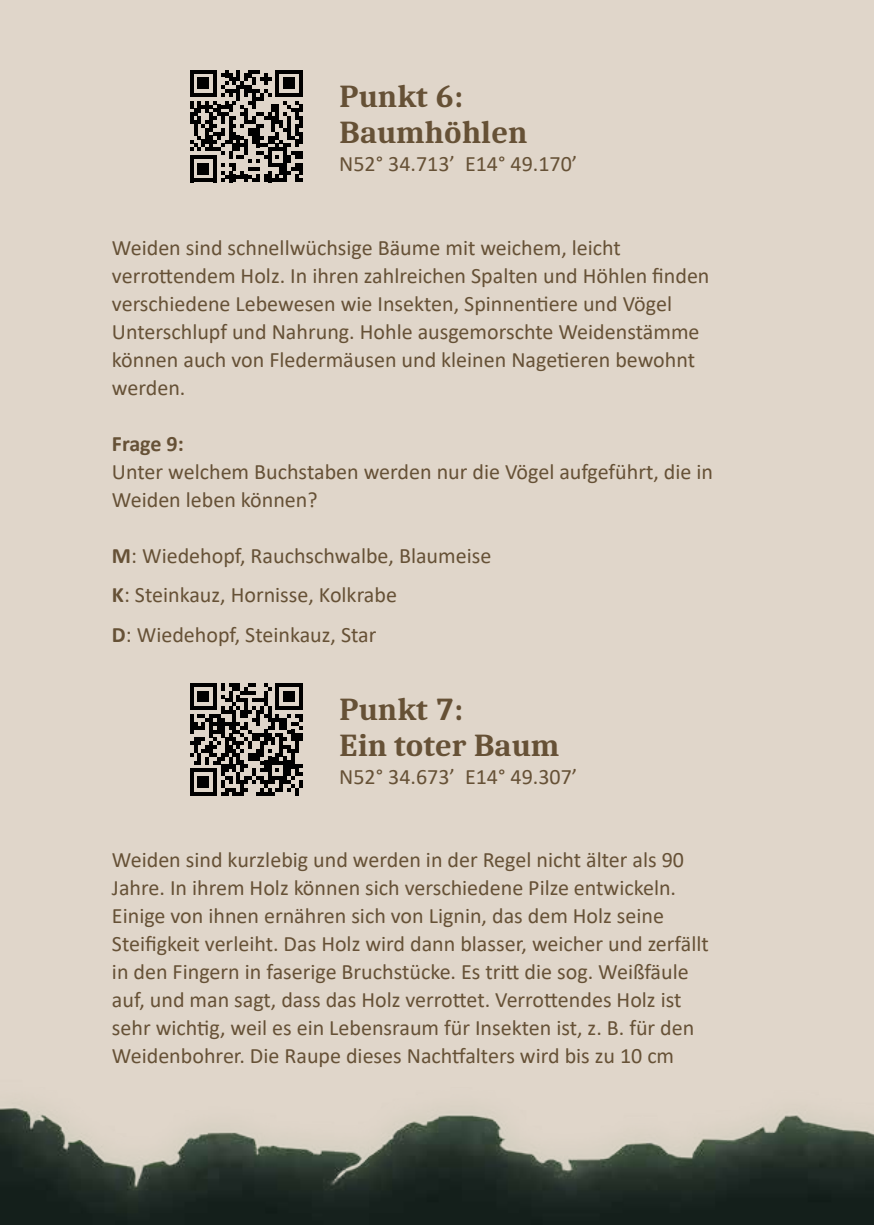
<style>
.page{position:relative;width:874px;height:1225px;background:#fff}
.page>*{position:absolute;margin:0;border:0;box-sizing:border-box;transform-origin:0 0}
.t1{font:700 32px/36px "Caladea";color:#665136}
.t2{font:22px/28px "Calibri";color:#665136}
.t3{font:700 22px "Calibri";letter-spacing:-.005em;color:#665136}
.s1{font-weight:700}
</style>
<div class="page">
<div style="left:0;top:0;width:873px;height:1225px;background:#e0d6ca"></div>
<img style="left:0;top:1108px;width:873px;height:117px">
<svg style="left:190px;top:70px;width:112px;height:112px"></svg>
<svg style="left:190px;top:683px;width:112px;height:112px"></svg>
<h1 class="t1" style="left:339px;top:77px;width:190px">Punkt 6:<br>Baumhöhlen</h1>
<p class="t2" style="left:339px;top:149px;width:239px">N52° 34.713’ E14° 49.170’</p>
<p class="t2" style="left:112px;top:233px;width:598px">Weiden sind schnellwüchsige Bäume mit weichem, leicht verrottendem Holz. In ihren zahlreichen Spalten und Höhlen finden verschiedene Lebewesen wie Insekten, Spinnentiere und Vögel Unterschlupf und Nahrung. Hohle ausgemorschte Weidenstämme können auch von Fledermäusen und kleinen Nagetieren bewohnt werden.</p>
<p class="t3" style="left:112px;top:428px;width:73px">Frage 9:</p>
<p class="t2" style="left:112px;top:457px;width:602px">Unter welchem Buchstaben werden nur die Vögel aufgeführt, die in<br>Weiden leben können?</p>
<p class="t2" style="left:112px;top:535px;width:380px;line-height:39.4px"><span class="s1">M</span>: Wiedehopf, Rauchschwalbe, Blaumeise<br><span class="s1">K</span>: Steinkauz, Hornisse, Kolkrabe<br><span class="s1">D</span>: Wiedehopf, Steinkauz, Star</p>
<h1 class="t1" style="left:339px;top:691px;width:221px">Punkt 7:<br>Ein toter Baum</h1>
<p class="t2" style="left:339px;top:762px;width:239px">N52° 34.673’ E14° 49.307’</p>
<p class="t2" style="left:112px;top:845px;width:598px">Weiden sind kurzlebig und werden in der Regel nicht älter als 90<br>Jahre. In ihrem Holz können sich verschiedene Pilze entwickeln.<br>Einige von ihnen ernähren sich von Lignin, das dem Holz seine Steifigkeit verleiht. Das Holz wird dann blasser, weicher und zerfällt in den Fingern in faserige Bruchstücke. Es tritt die sog. Weißfäule auf, und man sagt, dass das Holz verrottet. Verrottendes Holz ist sehr wichtig, weil es ein Lebensraum für Insekten ist, z. B. für den Weidenbohrer. Die Raupe dieses Nachtfalters wird bis zu 10 cm</p>
</div>
